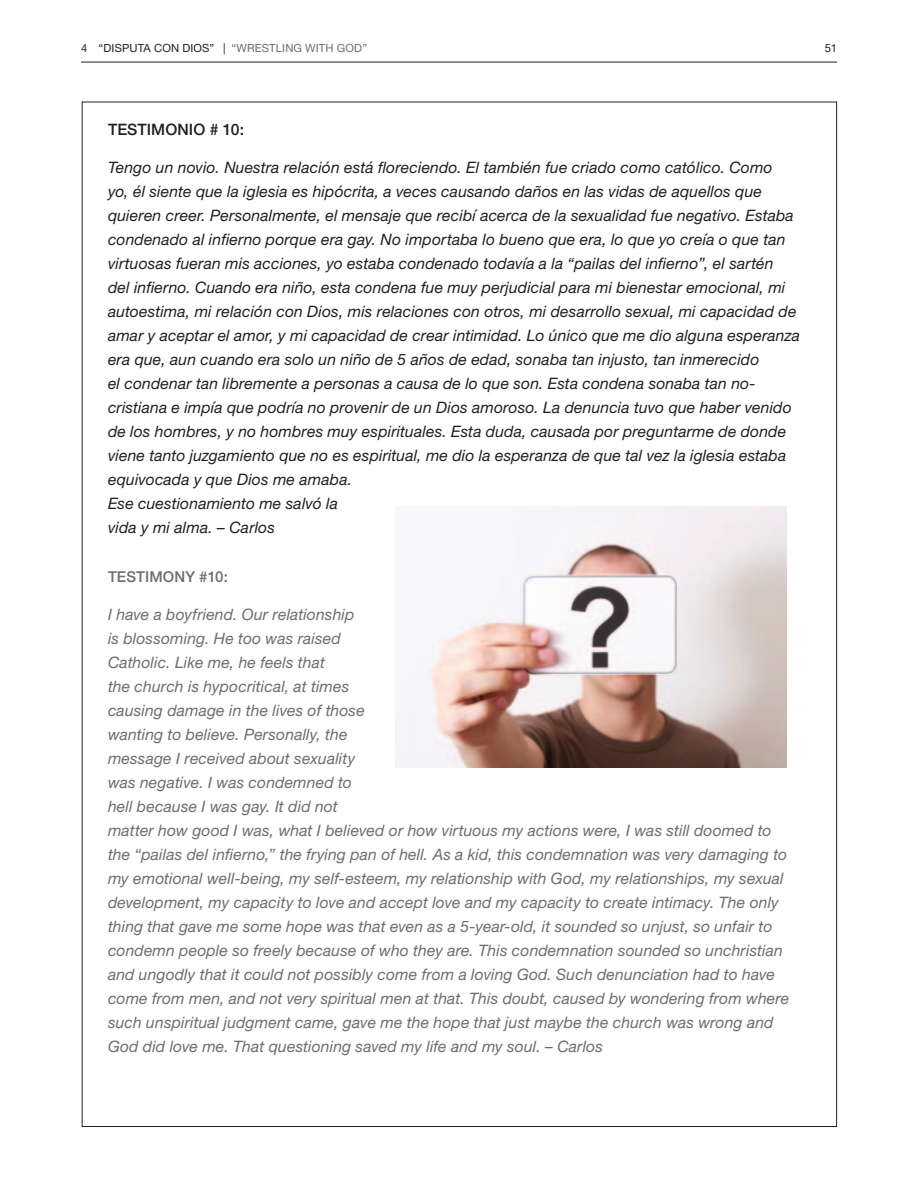
<style>
.page{position:relative;width:918px;height:1188px;background:#fff}
.page>*{position:absolute;margin:0;border:0;box-sizing:border-box;transform-origin:0 0}
.testimony{font:italic 15.75px/24px "Helvetica Neue LT Std";letter-spacing:.01em;color:#231f20}
.testimony-2{font:italic 15.75px/24px "Helvetica Neue LT Std";letter-spacing:.005em;color:#6c6d70}
.text_spanish{font:500 15.75px "Helvetica Neue LT Std";letter-spacing:.005em;color:#231f20}
.subhead{font:500 15px "Helvetica Neue LT Std";letter-spacing:.005em;color:#6c6d70}
.t1{font:11.25px "Helvetica Neue LT Std";letter-spacing:.015em;color:#231f20}
.s1{color:#6c6d70}
</style>
<div class="page">
<hr style="left:81px;top:62px;width:756px;height:1px;background:#231f20">
<img style="left:396px;top:507px;width:391px;height:261px">
<p class="t1" style="left:81px;top:41px;width:288px">4 “DISPUTA CON DIOS” | <span class="s1">“WRESTLING WITH GOD”</span></p>
<p class="t1" style="left:825px;top:41px;width:14px">51</p>
<p class="text_spanish" style="left:108px;top:120px;width:138px">TESTIMONIO # 10:</p>
<p class="testimony" style="left:108px;top:155px;width:694px">Tengo un novio. Nuestra relación está floreciendo. El también fue criado como católico. Como<br>yo, él siente que la iglesia es hipócrita, a veces causando daños en las vidas de aquellos que quieren creer. Personalmente, el mensaje que recibí acerca de la sexualidad fue negativo. Estaba condenado al infierno porque era gay. No importaba lo bueno que era, lo que yo creía o que tan virtuosas fueran mis acciones, yo estaba condenado todavía a la “pailas del infierno”, el sartén<br>del infierno. Cuando era niño, esta condena fue muy perjudicial para mi bienestar emocional, mi autoestima, mi relación con Dios, mis relaciones con otros, mi desarrollo sexual, mi capacidad de amar y aceptar el amor, y mi capacidad de crear intimidad. Lo único que me dio alguna esperanza era que, aun cuando era solo un niño de 5 años de edad, sonaba tan injusto, tan inmerecido<br>el condenar tan libremente a personas a causa de lo que son. Esta condena sonaba tan no&shy;cristiana e impía que podría no provenir de un Dios amoroso. La denuncia tuvo que haber venido de los hombres, y no hombres muy espirituales. Esta duda, causada por preguntarme de donde viene tanto juzgamiento que no es espiritual, me dio la esperanza de que tal vez la iglesia estaba equivocada y que Dios me amaba.<br>Ese cuestionamiento me salvó la<br>vida y mi alma. – Carlos</p>
<p class="subhead" style="left:108px;top:568px;width:121px">TESTIMONY #10:</p>
<p class="testimony-2" style="left:108px;top:602px;width:683px">I have a boyfriend. Our relationship<br>is blossoming. He too was raised<br>Catholic. Like me, he feels that<br>the church is hypocritical, at times<br>causing damage in the lives of those<br>wanting to believe. Personally, the<br>message I received about sexuality<br>was negative. I was condemned to<br>hell because I was gay. It did not<br>matter how good I was, what I believed or how virtuous my actions were, I was still doomed to the “pailas del infierno,” the frying pan of hell. As a kid, this condemnation was very damaging to my emotional well-being, my self-esteem, my relationship with God, my relationships, my sexual development, my capacity to love and accept love and my capacity to create intimacy. The only thing that gave me some hope was that even as a 5-year-old, it sounded so unjust, so unfair to condemn people so freely because of who they are. This condemnation sounded so unchristian and ungodly that it could not possibly come from a loving God. Such denunciation had to have come from men, and not very spiritual men at that. This doubt, caused by wondering from where such unspiritual judgment came, gave me the hope that just maybe the church was wrong and God did love me. That questioning saved my life and my soul. – Carlos</p>
</div>
